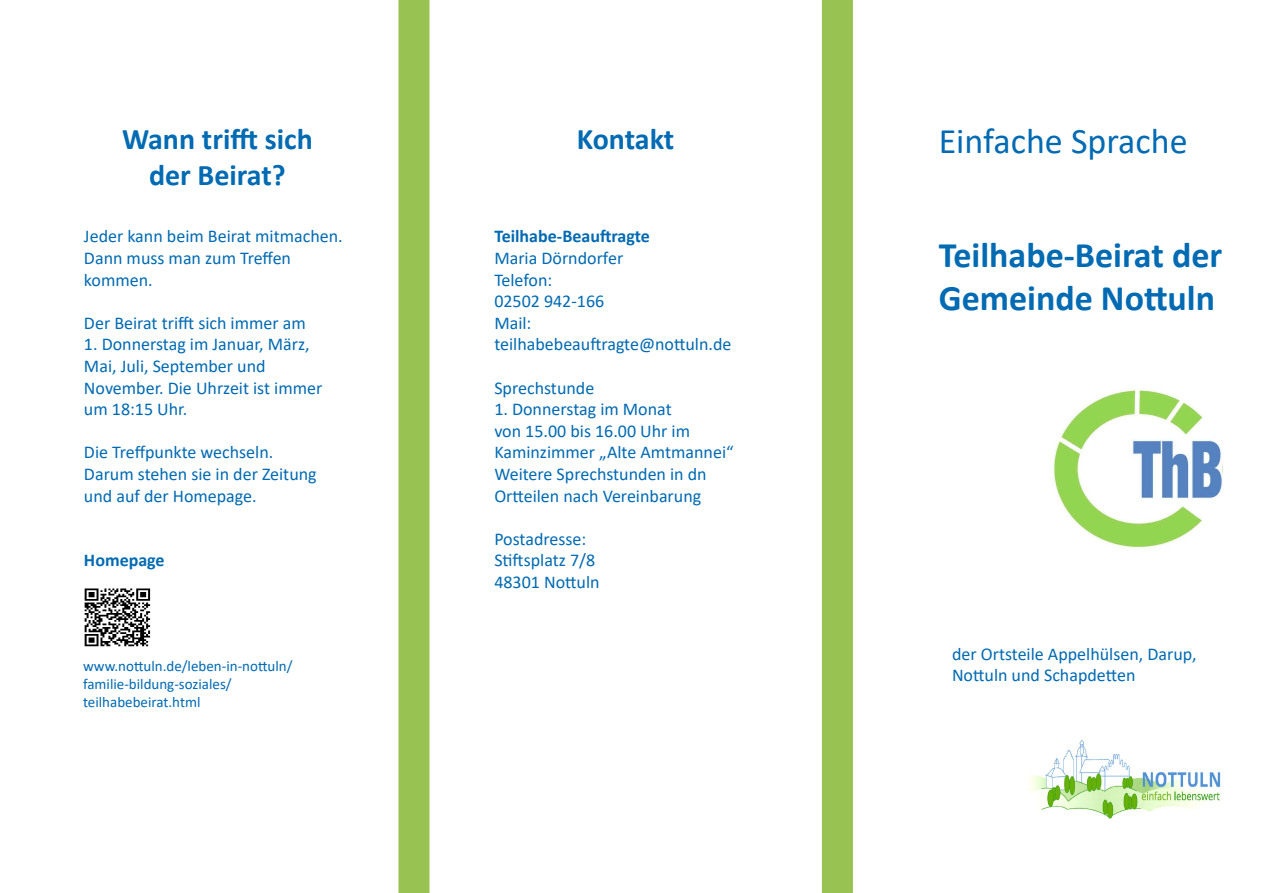
<style>
.page{position:relative;width:1263px;height:893px;background:#fff}
.page>*{position:absolute;margin:0;border:0;box-sizing:border-box;transform-origin:0 0}
.t1{font:700 36px/43.2px "Calibri";color:#006ab3}
.t2{font:36px "Calibri";color:#006ab3}
.t3{font:700 30px/36px "Calibri";color:#006ab3;text-align:center}
.t4{font:18px/21.6px "Calibri";color:#006ab3}
.t5{font:700 18px "Calibri";color:#006ab3}
.t6{font:15px/18px "Calibri";color:#006ab3}
</style>
<div class="page">
<img style="left:1053px;top:389px;width:170px;height:160px">
<img style="left:1029px;top:741px;width:192px;height:78px">
<div style="left:398px;top:0;width:32px;height:893px;background:#98c251"></div>
<div style="left:821px;top:0;width:32px;height:893px;background:#98c251"></div>
<img style="left:84px;top:588px;width:67px;height:59px">
<h2 class="t3" style="left:122px;top:120px;width:192px">Wann trifft sich der Beirat?</h2>
<p class="t4" style="left:84px;top:225px;width:260px">Jeder kann beim Beirat mitmachen.<br>Dann muss man zum Treffen kommen.</p>
<p class="t4" style="left:84px;top:311px;width:223px">Der Beirat trifft sich immer am</p>
<p class="t4" style="left:84px;top:333px;width:240px">1. Donnerstag im Januar, März,<br>Mai, Juli, September und<br>November. Die Uhrzeit ist immer um 18:15 Uhr.</p>
<p class="t4" style="left:84px;top:441px;width:234px">Die Treffpunkte wechseln.<br>Darum stehen sie in der Zeitung und auf der Homepage.</p>
<p class="t5" style="left:84px;top:548px;width:82px">Homepage</p>
<p class="t6" style="left:83px;top:656px;width:211px">www.nottuln.de/leben-in-nottuln/ familie-bildung-soziales/ teilhabebeirat.html</p>
<h2 class="t3" style="left:577px;top:120px;width:99px">Kontakt</h2>
<p class="t5" style="left:494px;top:224px;width:157px">Teilhabe-Beauftragte</p>
<p class="t4" style="left:494px;top:247px;width:239px">Maria Dörndorfer<br>Telefon:<br>02502 942-166<br>Mail: teilhabebeauftragte@nottuln.de</p>
<p class="t4" style="left:494px;top:376px;width:101px">Sprechstunde</p>
<p class="t4" style="left:494px;top:398px;width:241px">1. Donnerstag im Monat<br>von 15.00 bis 16.00 Uhr im<br>Kaminzimmer „Alte Amtmannei“<br>Weitere Sprechstunden in dn<br>Ortteilen nach Vereinbarung</p>
<p class="t4" style="left:494px;top:527px;width:107px">Postadresse:<br>Stiftsplatz 7/8<br>48301 Nottuln</p>
<h1 class="t2" style="left:939px;top:116px;width:250px">Einfache Sprache</h1>
<h1 class="t1" style="left:939px;top:233px;width:285px">Teilhabe-Beirat der<br>Gemeinde Nottuln</h1>
<p class="t4" style="left:952px;top:643px;width:246px">der Ortsteile Appelhülsen, Darup,<br>Nottuln und Schapdetten</p>
</div>
